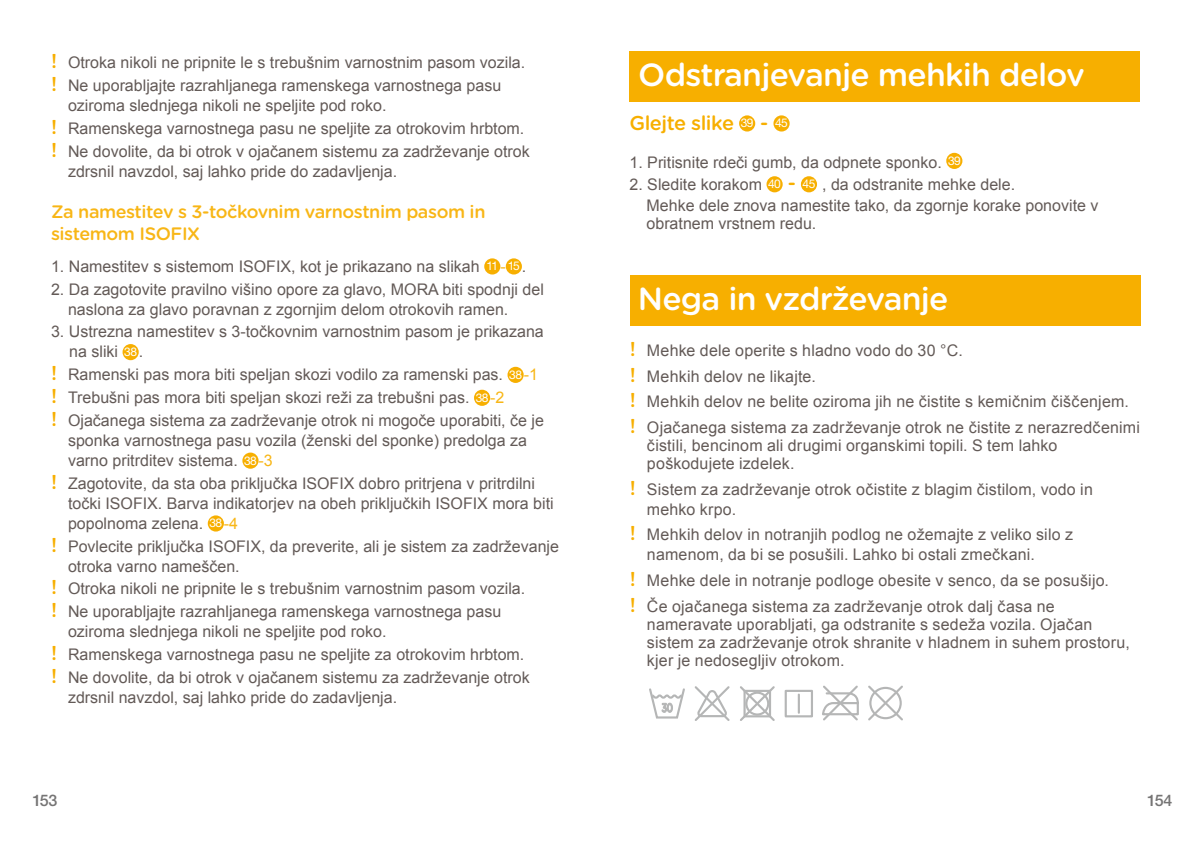
<style>
.page{position:relative;width:1191px;height:842px;background:#fff}
.page>*{position:absolute;margin:0;border:0;box-sizing:border-box;transform-origin:0 0}
.t1{font:500 32px "Gotham Rounded";letter-spacing:-.025em;color:#fff}
.t2{font:500 20px "Gotham Rounded";letter-spacing:-.025em;color:#f7af00}
.t3{font:500 18px/22px "Gotham Rounded";letter-spacing:-.025em;color:#f8b616}
.t4{font:16px/22.8px "Arial";color:#635a57}
.t5{font:500 16px "Helvetica Neue LT Std";letter-spacing:-.05em;color:#767575}
.s1{font-family:"Gotham Rounded";font-weight:500;font-size:20px;color:#f7af00}
.s2{font-family:"Helvetica Neue LT Std";font-size:12px;color:#fff}
.s3{color:#f8b616}
.s4{font-family:"Helvetica Neue LT Std";font-weight:400;font-size:12px;color:#fff}
</style>
<div class="page">
<div style="left:484px;top:258px;width:16px;height:16px;background:#f7af00;border-radius:50%"></div>
<div style="left:506px;top:258px;width:16px;height:16px;background:#f7af00;border-radius:50%"></div>
<div style="left:123px;top:344px;width:16px;height:16px;background:#f7af00;border-radius:50%"></div>
<div style="left:507px;top:367px;width:16px;height:16px;background:#f7af00;border-radius:50%"></div>
<div style="left:474px;top:390px;width:16px;height:16px;background:#f7af00;border-radius:50%"></div>
<div style="left:242px;top:453px;width:16px;height:16px;background:#f7af00;border-radius:50%"></div>
<div style="left:208px;top:515px;width:16px;height:17px;background:#f7af00;border-radius:50%"></div>
<div style="left:629px;top:51px;width:511px;height:51px;background:#f7af00"></div>
<div style="left:739px;top:115px;width:16px;height:17px;background:#f7af00;border-radius:50%"></div>
<div style="left:773px;top:115px;width:16px;height:17px;background:#f7af00;border-radius:50%"></div>
<div style="left:946px;top:153px;width:16px;height:16px;background:#f7af00;border-radius:50%"></div>
<div style="left:766px;top:176px;width:16px;height:16px;background:#f7af00;border-radius:50%"></div>
<div style="left:801px;top:176px;width:16px;height:16px;background:#f7af00;border-radius:50%"></div>
<div style="left:630px;top:275px;width:510px;height:51px;background:#f7af00"></div>
<svg style="left:694px;top:686px;width:36px;height:35px"></svg>
<svg style="left:740px;top:686px;width:35px;height:35px"></svg>
<div style="left:743px;top:690px;width:28px;height:27px;border:2px solid #b5b6b6"></div>
<div style="left:745px;top:692px;width:24px;height:24px;border:2px solid #b5b6b6;border-radius:50%"></div>
<svg style="left:868px;top:685px;width:35px;height:36px"></svg>
<div style="left:869px;top:687px;width:32px;height:32px;border:2px solid #b5b6b6;border-radius:50%"></div>
<svg style="left:822px;top:685px;width:37px;height:36px"></svg>
<div style="left:784px;top:690px;width:29px;height:27px;border:2px solid #b5b6b6"></div>
<hr style="left:797px;top:695px;width:3px;height:18px;background:#b5b6b6">
<svg style="left:649px;top:688px;width:36px;height:31px"></svg>
<p class="t4" style="left:51px;top:51px;width:476px"><span class="s1">!</span> Otroka nikoli ne pripnite le s trebušnim varnostnim pasom vozila. <span class="s1">!</span> Ne uporabljajte razrahljanega ramenskega varnostnega pasu</p>
<p class="t4" style="left:51px;top:94px;width:480px;text-indent:17px">oziroma slednjega nikoli ne speljite pod roko.<br><span class="s1">!</span> Ramenskega varnostnega pasu ne speljite za otrokovim hrbtom. <span class="s1">!</span> Ne dovolite, da bi otrok v ojačanem sistemu za zadrževanje otrok</p>
<p class="t4" style="left:68px;top:160px;width:331px">zdrsnil navzdol, saj lahko pride do zadavljenja.</p>
<p class="t3" style="left:51px;top:200px;width:436px">Za namestitev s 3-točkovnim varnostnim pasom in sistemom ISOFIX</p>
<p class="t4" style="left:51px;top:255px;width:477px">1. Namestitev s sistemom ISOFIX, kot je prikazano na slikah <span class="s2">11</span> <span class="s3">-</span> <span class="s2">15</span> .</p>
<p class="t4" style="left:68px;top:279px;width:477px;line-height:20px;text-indent:-17px">2. Da zagotovite pravilno višino opore za glavo, MORA biti spodnji del naslona za glavo poravnan z zgornjim delom otrokovih ramen.</p>
<p class="t4" style="left:69px;top:322px;width:476px;line-height:20px;text-indent:-18px">3. Ustrezna namestitev s 3-točkovnim varnostnim pasom je prikazana na sliki <span class="s2">38</span> .</p>
<p class="t4" style="left:51px;top:363px;width:494px"><span class="s1">!</span> Ramenski pas mora biti speljan skozi vodilo za ramenski pas. <span class="s2">38</span> <span class="s3">-1 </span><span class="s1">!</span> Trebušni pas mora biti speljan skozi reži za trebušni pas. <span class="s2">38</span> <span class="s3">-2<br></span><span class="s1">!</span> Ojačanega sistema za zadrževanje otrok ni mogoče uporabiti, če je</p>
<p class="t4" style="left:68px;top:430px;width:460px;line-height:20px">sponka varnostnega pasu vozila (ženski del sponke) predolga za varno pritrditev sistema. <span class="s2">38</span> <span class="s3">-3</span></p>
<p class="t4" style="left:68px;top:473px;width:487px;line-height:20px;text-indent:-17px"><span class="s1">!</span> Zagotovite, da sta oba priključka ISOFIX dobro pritrjena v pritrdilni točki ISOFIX. Barva indikatorjev na obeh priključkih ISOFIX mora biti popolnoma zelena. <span class="s2">38</span> <span class="s3">-4</span></p>
<p class="t4" style="left:68px;top:536px;width:492px;line-height:20px;text-indent:-17px"><span class="s1">!</span> Povlecite priključka ISOFIX, da preverite, ali je sistem za zadrževanje otroka varno nameščen.</p>
<p class="t4" style="left:51px;top:578px;width:476px"><span class="s1">!</span> Otroka nikoli ne pripnite le s trebušnim varnostnim pasom vozila. <span class="s1">!</span> Ne uporabljajte razrahljanega ramenskega varnostnega pasu</p>
<p class="t4" style="left:51px;top:620px;width:480px;text-indent:17px">oziroma slednjega nikoli ne speljite pod roko.<br><span class="s1">!</span> Ramenskega varnostnega pasu ne speljite za otrokovim hrbtom. <span class="s1">!</span> Ne dovolite, da bi otrok v ojačanem sistemu za zadrževanje otrok</p>
<p class="t4" style="left:68px;top:686px;width:331px">zdrsnil navzdol, saj lahko pride do zadavljenja.</p>
<h1 class="t1" style="left:638px;top:52px;width:448px">Odstranjevanje mehkih delov</h1>
<p class="t2" style="left:629px;top:108px;width:160px">Glejte slike <span class="s4">39</span> - <span class="s4">45</span></p>
<p class="t4" style="left:629px;top:151px;width:333px">1. Pritisnite rdeči gumb, da odpnete sponko. <sup>39</sup></p>
<p class="t4" style="left:646px;top:175px;width:453px;line-height:20.8px;text-indent:-17px">2. Sledite korakom <span class="s2">40</span> <span class="s1">-</span> <span class="s2">45</span> , da odstranite mehke dele.<br>Mehke dele znova namestite tako, da zgornje korake ponovite v</p>
<p class="t4" style="left:646px;top:212px;width:171px">obratnem vrstnem redu.</p>
<h1 class="t1" style="left:638px;top:276px;width:312px">Nega in vzdrževanje</h1>
<p class="t4" style="left:630px;top:338px;width:511px;line-height:25.6px"><span class="s1">!</span> Mehke dele operite s hladno vodo do 30 °C.<br><span class="s1">!</span> Mehkih delov ne likajte.<br><span class="s1">!</span> Mehkih delov ne belite oziroma jih ne čistite s kemičnim čiščenjem.<br><span class="s1">!</span> Ojačanega sistema za zadrževanje otrok ne čistite z nerazredčenimi</p>
<p class="t4" style="left:647px;top:437px;width:412px;line-height:18px">čistili, bencinom ali drugimi organskimi topili. S tem lahko poškodujete izdelek.</p>
<p class="t4" style="left:647px;top:479px;width:447px;line-height:20px;text-indent:-17px"><span class="s1">!</span> Sistem za zadrževanje otrok očistite z blagim čistilom, vodo in mehko krpo.</p>
<p class="t4" style="left:647px;top:525px;width:428px;line-height:20px;text-indent:-17px"><span class="s1">!</span> Mehkih delov in notranjih podlog ne ožemajte z veliko silo z namenom, da bi se posušili. Lahko bi ostali zmečkani.</p>
<p class="t4" style="left:630px;top:568px;width:480px;line-height:25.6px"><span class="s1">!</span> Mehke dele in notranje podloge obesite v senco, da se posušijo. <span class="s1">!</span> Če ojačanega sistema za zadrževanje otrok dalj časa ne</p>
<p class="t4" style="left:647px;top:615px;width:484px;line-height:18px">nameravate uporabljati, ga odstranite s sedeža vozila. Ojačan sistem za zadrževanje otrok shranite v hladnem in suhem prostoru, kjer je nedosegljiv otrokom.</p>
<p class="t5" style="left:32px;top:791px;width:27px">153</p>
<p class="t5" style="left:1147px;top:791px;width:27px">154</p>
</div>
